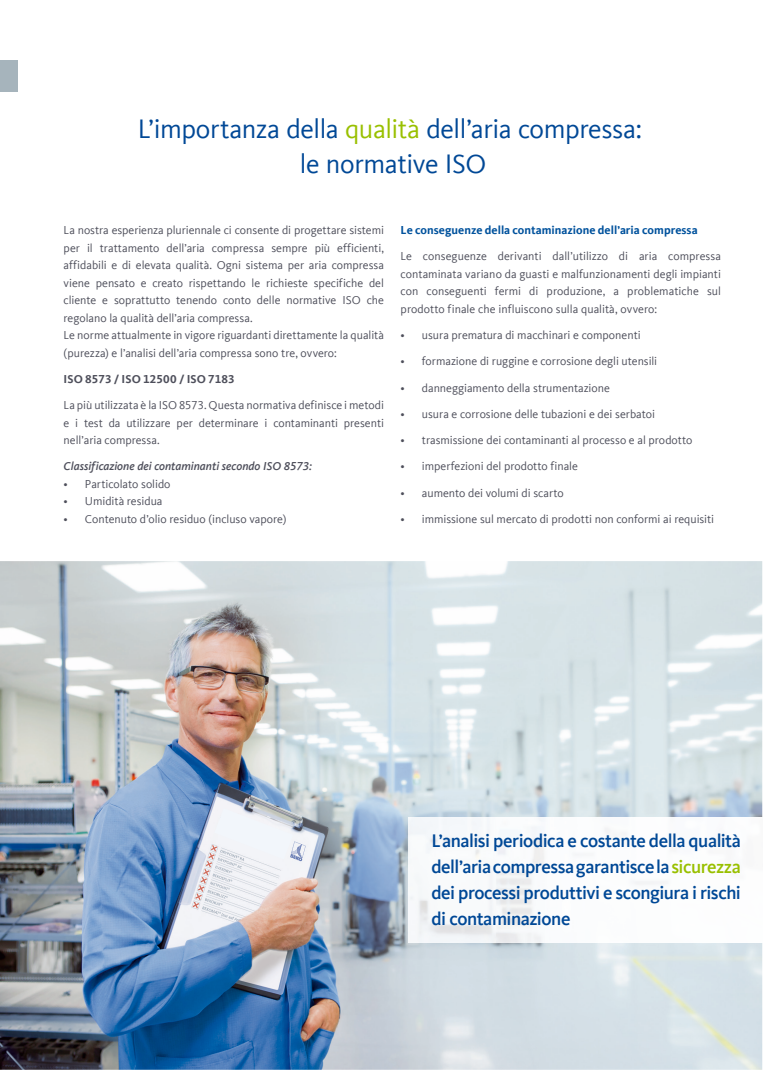
<style>
.page{position:relative;width:780px;height:1088px;background:#fff}
.page>*{position:absolute;margin:0;border:0;box-sizing:border-box;transform-origin:0 0}
.t1{font:27.5px/35px "Kievit Offc Pro";letter-spacing:-.015em;color:#004896;text-align:center}
.t2{font:500 18.75px/26.2px "Kievit Offc Pro";letter-spacing:-.025em;color:#004896;text-align:justify}
.t3{font:11.88px/17.5px "Kievit Offc Pro";color:#4e4f5b;text-align:justify}
.t4{font:700 11.88px "Kievit Offc Pro";color:#00529d}
.t5{font:italic 500 11.88px "Kievit Offc Pro";color:#4e4f5b}
.t6{font:700 11.88px "Kievit Offc Pro";letter-spacing:.005em;color:#4e4f5b}
.s1{color:#99c000}
</style>
<div class="page">
<div style="left:0;top:60px;width:18px;height:32px;background:#a6b4bc"></div>
<img style="left:0;top:561px;width:762px;height:509px">
<img style="left:408px;top:817px;width:354px;height:126px">
<svg style="left:214px;top:808px;width:79px;height:51px"></svg>
<h1 class="t1" style="left:138px;top:111px;width:505px">L’importanza della <span class="s1">qualità</span> dell’aria compressa: le normative ISO</h1>
<p class="t3" style="left:64px;top:221px;width:322px;text-align:left">La nostra esperienza pluriennale ci consente di progettare sistemi per il trattamento dell’aria compressa sempre più efficienti, affidabili e di elevata qualità. Ogni sistema per aria compressa viene pensato e creato rispettando le richieste specifiche del cliente e soprattutto tenendo conto delle normative ISO che regolano la qualità dell’aria compressa.<br>Le norme attualmente in vigore riguardanti direttamente la qualità (purezza) e l’analisi dell’aria compressa sono tre, ovvero:</p>
<p class="t6" style="left:64px;top:372px;width:173px">ISO 8573 / ISO 12500 / ISO 7183</p>
<p class="t3" style="left:64px;top:396px;width:322px">La più utilizzata è la ISO 8573. Questa normativa definisce i metodi e i test da utilizzare per determinare i contaminanti presenti nell’aria compressa.</p>
<p class="t5" style="left:64px;top:459px;width:250px">Classificazione dei contaminanti secondo ISO 8573:</p>
<p class="t3" style="left:64px;top:475px;width:108px">• Particolato solido</p>
<p class="t3" style="left:64px;top:493px;width:100px">• Umidità residua</p>
<p class="t3" style="left:64px;top:510px;width:224px">• Contenuto d’olio residuo (incluso vapore)</p>
<p class="t4" style="left:400px;top:223px;width:298px">Le conseguenze della contaminazione dell’aria compressa</p>
<p class="t3" style="left:400px;top:248px;width:322px">Le conseguenze derivanti dall’utilizzo di aria compressa contaminata variano da guasti e malfunzionamenti degli impianti con conseguenti fermi di produzione, a problematiche sul prodotto finale che influiscono sulla qualità, ovvero:</p>
<p class="t3" style="left:400px;top:326px;width:241px">• usura prematura di macchinari e componenti</p>
<p class="t3" style="left:400px;top:353px;width:258px">• formazione di ruggine e corrosione degli utensili</p>
<p class="t3" style="left:400px;top:379px;width:211px">• danneggiamento della strumentazione</p>
<p class="t3" style="left:400px;top:405px;width:256px">• usura e corrosione delle tubazioni e dei serbatoi</p>
<p class="t3" style="left:400px;top:431px;width:293px">• trasmissione dei contaminanti al processo e al prodotto</p>
<p class="t3" style="left:400px;top:458px;width:179px">• imperfezioni del prodotto finale</p>
<p class="t3" style="left:400px;top:484px;width:165px">• aumento dei volumi di scarto</p>
<p class="t3" style="left:400px;top:510px;width:315px">• immissione sul mercato di prodotti non conformi ai requisiti</p>
<h2 class="t2" style="left:431px;top:827px;width:311px">L’analisi periodica e costante della qualità dell’aria compressa garantisce la <span class="s1">sicurezza </span>dei processi produttivi e scongiura i rischi di contaminazione</h2>
</div>
